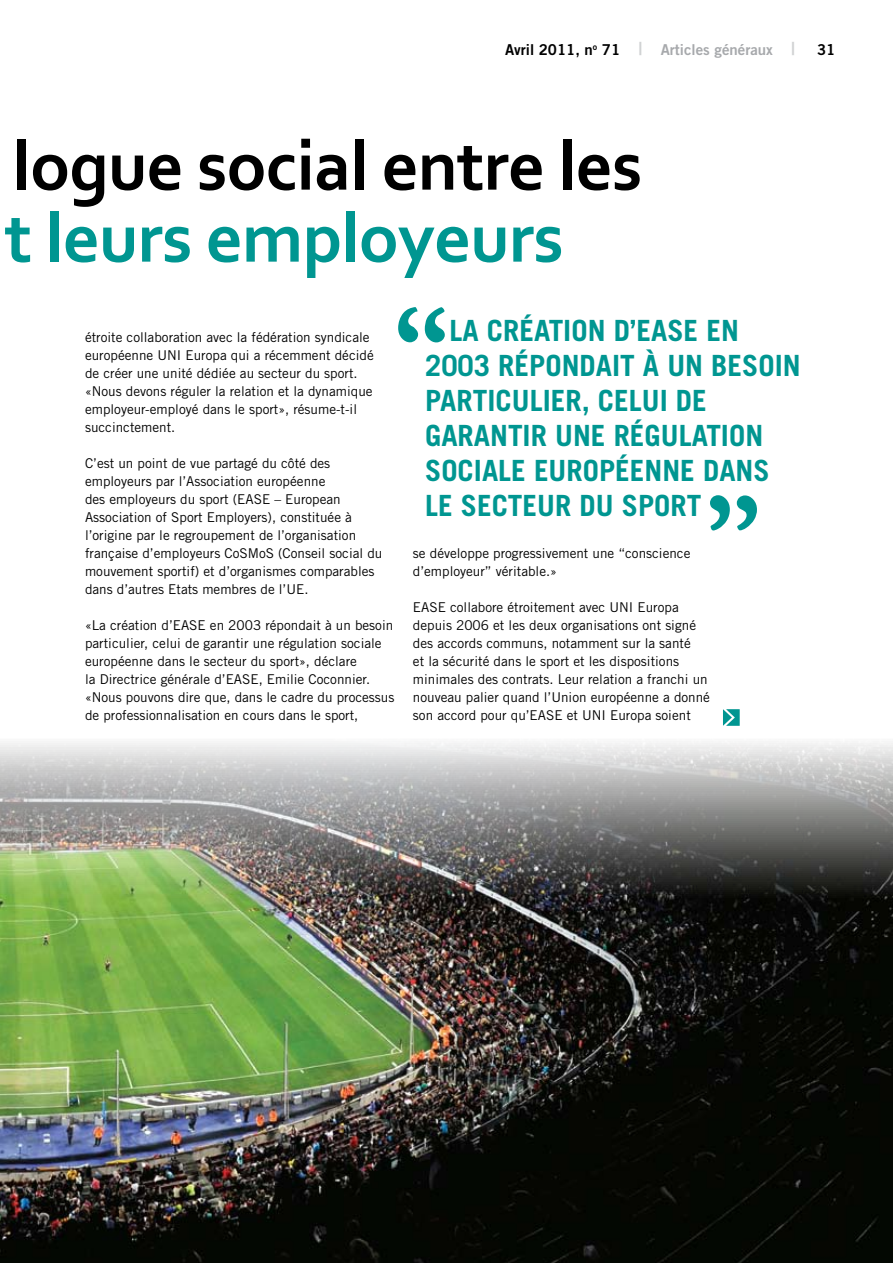
<style>
.page{position:relative;width:893px;height:1263px;background:#fff}
.page>*{position:absolute;margin:0;border:0;box-sizing:border-box;transform-origin:0 0}
.t1{font:700 72px "Corbel";letter-spacing:-.01em;color:#000}
.t2{font:700 72px "Corbel";letter-spacing:-.01em;color:#009691}
.t3{font:700 29.25px/35.1px "Trade Gothic";color:#009691}
.t4{font:15px "Trade Gothic Bold Two";color:#a7a9ac}
.t5{font:13.5px/18px "Trade Gothic";color:#000}
.s1{color:#000}
.s2{font-size:18px;color:#d1d3d4}
</style>
<div class="page">
<img style="left:0;top:743px;width:893px;height:520px">
<svg style="left:710px;top:495px;width:47px;height:35px"></svg>
<svg style="left:398px;top:307px;width:47px;height:35px"></svg>
<svg style="left:723px;top:709px;width:17px;height:17px"></svg>
<p class="t4" style="left:505px;top:40px;width:332px"><span class="s1">Avril 2011, n</span><sup>o</sup> <span class="s1">71</span> <span class="s2">|</span> Articles généraux <span class="s2">|</span> <span class="s1">31</span></p>
<h1 class="t1" style="left:13px;top:121px;width:631px">logue social entre les</h1>
<h1 class="t2" style="left:5px;top:193px;width:560px">t leurs employeurs</h1>
<p class="t5" style="left:85px;top:328px;width:290px">étroite collaboration avec la fédération syndicale européenne UNI Europa qui a récemment décidé de créer une unité dédiée au secteur du sport. «Nous devons réguler la relation et la dynamique employeur-employé dans le sport», résume-t-il succinctement.</p>
<p class="t5" style="left:85px;top:454px;width:299px">C’est un point de vue partagé du côté des employeurs par l’Association européenne<br>des employeurs du sport (EASE – European Association of Sport Employers), constituée à l’origine par le regroupement de l’organisation française d’employeurs CoSMoS (Conseil social du mouvement sportif) et d’organismes comparables dans d’autres Etats membres de l’UE.</p>
<p class="t5" style="left:85px;top:616px;width:311px">«La création d’EASE en 2003 répondait à un besoin particulier, celui de garantir une régulation sociale européenne dans le secteur du sport», déclare<br>la Directrice générale d’EASE, Emilie Coconnier. «Nous pouvons dire que, dans le cadre du processus de professionnalisation en cours dans le sport,</p>
<h2 class="t3" style="left:449px;top:312px;width:203px">LA CRÉATION D’EASE</h2>
<h2 class="t3" style="left:425px;top:312px;width:377px;text-indent:281px">EN<br>2003 RÉPONDAIT À UN BESOIN<br>PARTICULIER, CELUI DE<br>GARANTIR UNE RÉGULATION<br>SOCIALE EUROPÉENNE DANS<br>LE SECTEUR DU SPORT</h2>
<p class="t5" style="left:413px;top:544px;width:279px">se développe progressivement une “conscience d’employeur” véritable.»</p>
<p class="t5" style="left:413px;top:598px;width:299px">EASE collabore étroitement avec UNI Europa depuis 2006 et les deux organisations ont signé des accords communs, notamment sur la santé<br>et la sécurité dans le sport et les dispositions minimales des contrats. Leur relation a franchi un nouveau palier quand l’Union européenne a donné son accord pour qu’EASE et UNI Europa soient</p>
</div>
